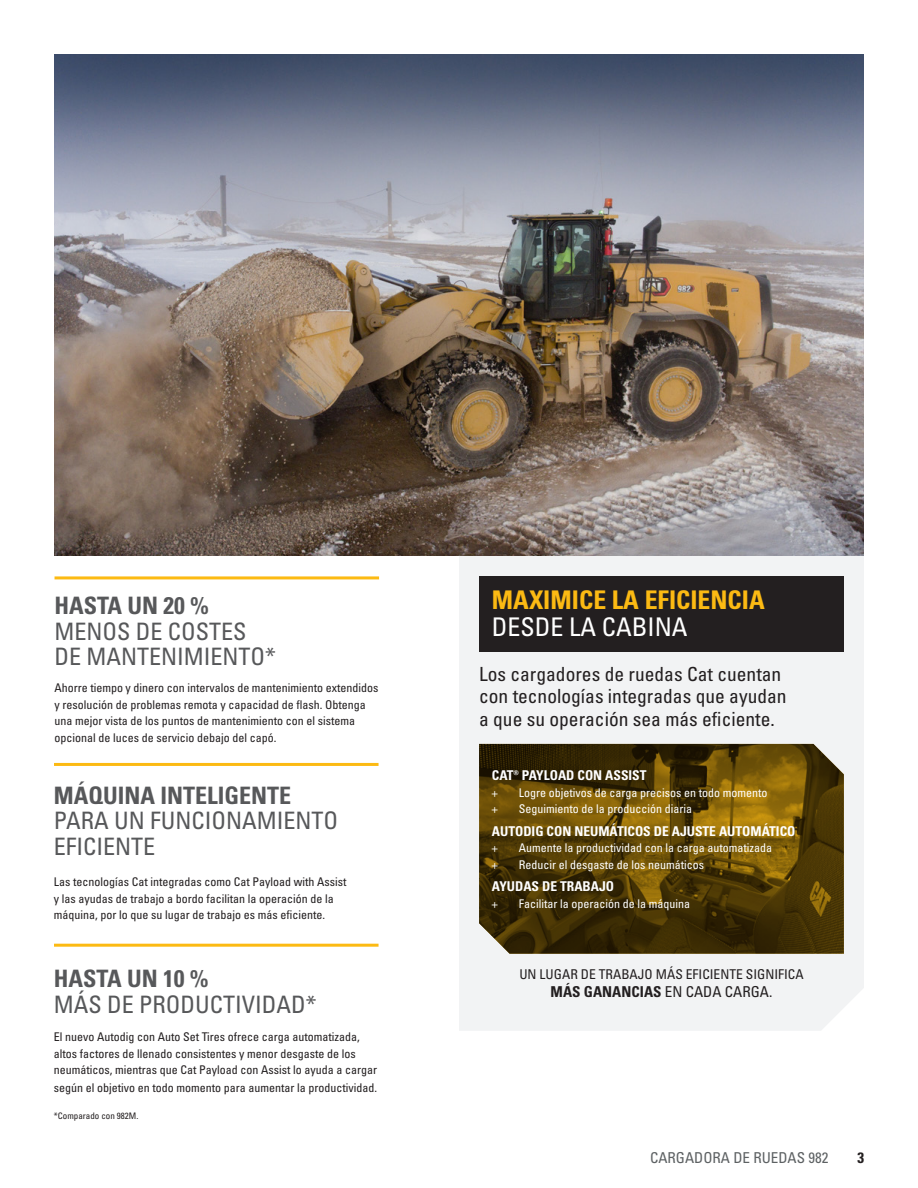
<style>
.page{position:relative;width:918px;height:1188px;background:#fff}
.page>*{position:absolute;margin:0;border:0;box-sizing:border-box;transform-origin:0 0}
.t1{font:25.65px "Univers LTCYR 67 Bold Cond";color:#fcba13}
.t2{font:condensed 25.65px "Univers LTCYR 57";color:#fff}
.t3{font:condensed 24px/25.5px "Univers LTCYR 57";color:#57585a}
.t4{font:24px "Univers LTCYR 67 Bold Cond";color:#57585a}
.t5{font:condensed 19.5px/22.5px "Univers LTCYR 57";color:#231f20}
.t6{font:15px "Univers LTCYR 67 Bold Cond";color:#231f20}
.t7{font:condensed 15px "Univers LTCYR 57";color:#5d6163}
.t8{font:13.5px "Univers LTCYR 67 Bold Cond";color:#fff}
.t9{font:condensed 13.5px "Univers LTCYR 57";color:#231f20}
.t10{font:condensed 12px/16.5px "Univers LTCYR 57";color:#231f20}
.t11{font:condensed 12px "Univers LTCYR 57";color:#fff}
.t12{font:condensed 9px "Univers LTCYR 57";color:#231f20}
.s1{font-family:"Univers LTCYR 57";font-stretch:condensed}
</style>
<div class="page">
<div style="left:459px;top:555px;width:405px;height:476px;background:#f2f3f4"></div>
<svg style="left:479px;top:744px;width:365px;height:210px;background:#554008"></svg>
<div style="left:479px;top:576px;width:365px;height:76px;background:#231f20"></div>
<img style="left:54px;top:54px;width:810px;height:501px">
<hr style="left:54px;top:763px;width:325px;height:3px;background:#fcba13">
<hr style="left:54px;top:944px;width:325px;height:3px;background:#fcba13">
<hr style="left:55px;top:576px;width:324px;height:3px;background:#fcba13">
<h2 class="t4" style="left:54px;top:591px;width:156px">HASTA UN 20 %</h2>
<h2 class="t3" style="left:54px;top:618px;width:223px">MENOS DE COSTES<br>DE MANTENIMIENTO*</h2>
<p class="t10" style="left:54px;top:679px;width:326px">Ahorre tiempo y dinero con intervalos de mantenimiento extendidos y resolución de problemas remota y capacidad de flash. Obtenga una mejor vista de los puntos de mantenimiento con el sistema opcional de luces de servicio debajo del capó.</p>
<h2 class="t4" style="left:54px;top:780px;width:239px">MÁQUINA INTELIGENTE</h2>
<h2 class="t3" style="left:54px;top:807px;width:286px">PARA UN FUNCIONAMIENTO<br>EFICIENTE</h2>
<p class="t10" style="left:54px;top:873px;width:294px">Las tecnologías Cat integradas como Cat Payload with Assist y las ayudas de trabajo a bordo facilitan la operación de la máquina, por lo que su lugar de trabajo es más eficiente.</p>
<h2 class="t4" style="left:54px;top:964px;width:156px">HASTA UN 10 %</h2>
<h2 class="t3" style="left:54px;top:991px;width:264px">MÁS DE PRODUCTIVIDAD*</h2>
<p class="t10" style="left:54px;top:1028px;width:325px">El nuevo Autodig con Auto Set Tires ofrece carga automatizada, altos factores de llenado consistentes y menor desgaste de los neumáticos, mientras que Cat Payload con Assist lo ayuda a cargar</p>
<p class="t10" style="left:54px;top:1079px;width:325px">según el objetivo en todo momento para aumentar la productividad.</p>
<p class="t12" style="left:54px;top:1110px;width:86px">*Comparado con 982M.</p>
<h1 class="t1" style="left:492px;top:584px;width:274px">MAXIMICE LA EFICIENCIA</h1>
<h1 class="t2" style="left:492px;top:611px;width:197px">DESDE LA CABINA</h1>
<h3 class="t5" style="left:479px;top:662px;width:309px">Los cargadores de ruedas Cat cuentan con tecnologías integradas que ayudan a que su operación sea más eficiente.</h3>
<p class="t8" style="left:492px;top:767px;width:156px">CAT® PAYLOAD CON ASSIST</p>
<p class="t11" style="left:492px;top:785px;width:7px">+</p>
<p class="t11" style="left:519px;top:785px;width:250px">Logre objetivos de carga precisos en todo momento</p>
<p class="t11" style="left:492px;top:801px;width:7px">+</p>
<p class="t11" style="left:519px;top:801px;width:175px">Seguimiento de la producción diaria</p>
<p class="t8" style="left:492px;top:822px;width:305px">AUTODIG CON NEUMÁTICOS DE AJUSTE AUTOMÁTICO</p>
<p class="t11" style="left:492px;top:840px;width:7px">+</p>
<p class="t11" style="left:519px;top:840px;width:255px">Aumente la productividad con la carga automatizada</p>
<p class="t11" style="left:492px;top:857px;width:7px">+</p>
<p class="t11" style="left:519px;top:857px;width:187px">Reducir el desgaste de los neumáticos</p>
<p class="t8" style="left:492px;top:878px;width:124px">AYUDAS DE TRABAJO</p>
<p class="t11" style="left:492px;top:896px;width:7px">+</p>
<p class="t11" style="left:519px;top:896px;width:173px">Facilitar la operación de la máquina</p>
<p class="t9" style="left:519px;top:965px;width:286px">UN LUGAR DE TRABAJO MÁS EFICIENTE SIGNIFICA</p>
<p class="t6" style="left:551px;top:982px;width:223px">MÁS GANANCIAS <span class="s1">EN CADA CARGA.</span></p>
<p class="t7" style="left:650px;top:1148px;width:180px">CARGADORA DE RUEDAS 982</p>
<p class="t6" style="left:857px;top:1148px;width:8px">3</p>
</div>
